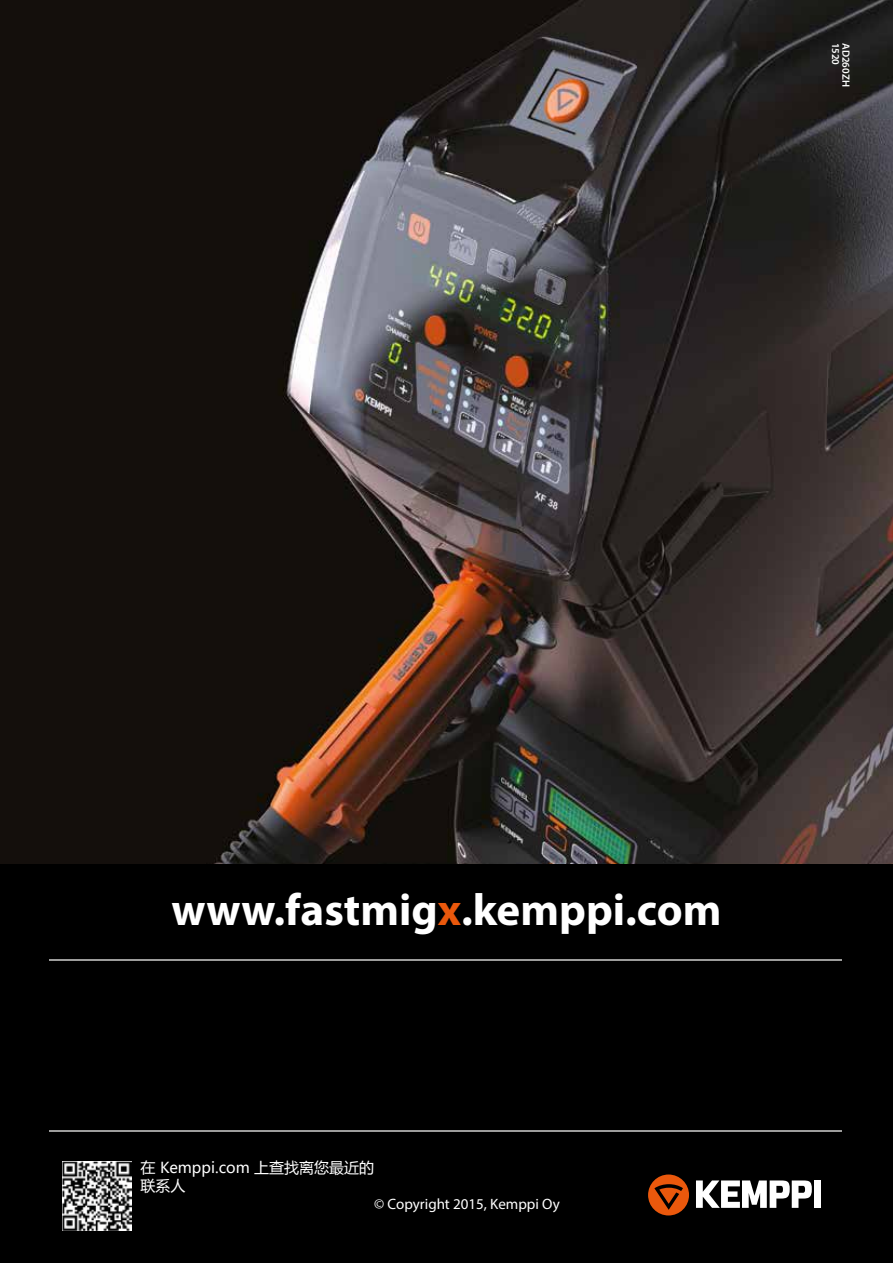
<style>
.page{position:relative;width:893px;height:1263px;background:#000}
.page>*{position:absolute;margin:0;border:0;box-sizing:border-box;transform-origin:0 0}
.t1{font:700 45px "Myriad Pro";color:#fff}
.t2{font:15px "Myriad Pro";color:#fff}
.t3{font:15px/18px "Microsoft Ya Hei";color:#fff}
.t4{font:600 10.5px "Myriad Pro";color:#fff}
.s1{color:#ea580c}
</style>
<div class="page">
<img style="left:0;top:0;width:893px;height:863px">
<div style="left:814px;top:1180px;width:7px;height:28px;background:#fff"></div>
<svg style="left:696px;top:1180px;width:116px;height:28px"></svg>
<svg style="left:648px;top:1174px;width:41px;height:41px"></svg>
<hr style="left:50px;top:1130px;width:792px;height:2px;background:#9d9d9c">
<hr style="left:50px;top:959px;width:792px;height:2px;background:#9d9d9c">
<img style="left:62px;top:1161px;width:69px;height:69px">
<p class="t4" style="left:842px;top:43px;width:24px;rotate:90deg">1520</p>
<p class="t4" style="left:853px;top:43px;width:46px;rotate:90deg">AD260ZH</p>
<p class="t1" style="left:172px;top:881px;width:551px">www.fastmig<span class="s1">x</span>.kemppi.com</p>
<p class="t3" style="left:141px;top:1158px;width:235px">在 Kemppi.com 上查找离您最近的联系人</p>
<p class="t2" style="left:374px;top:1194px;width:187px">© Copyright 2015, Kemppi Oy</p>
</div>
